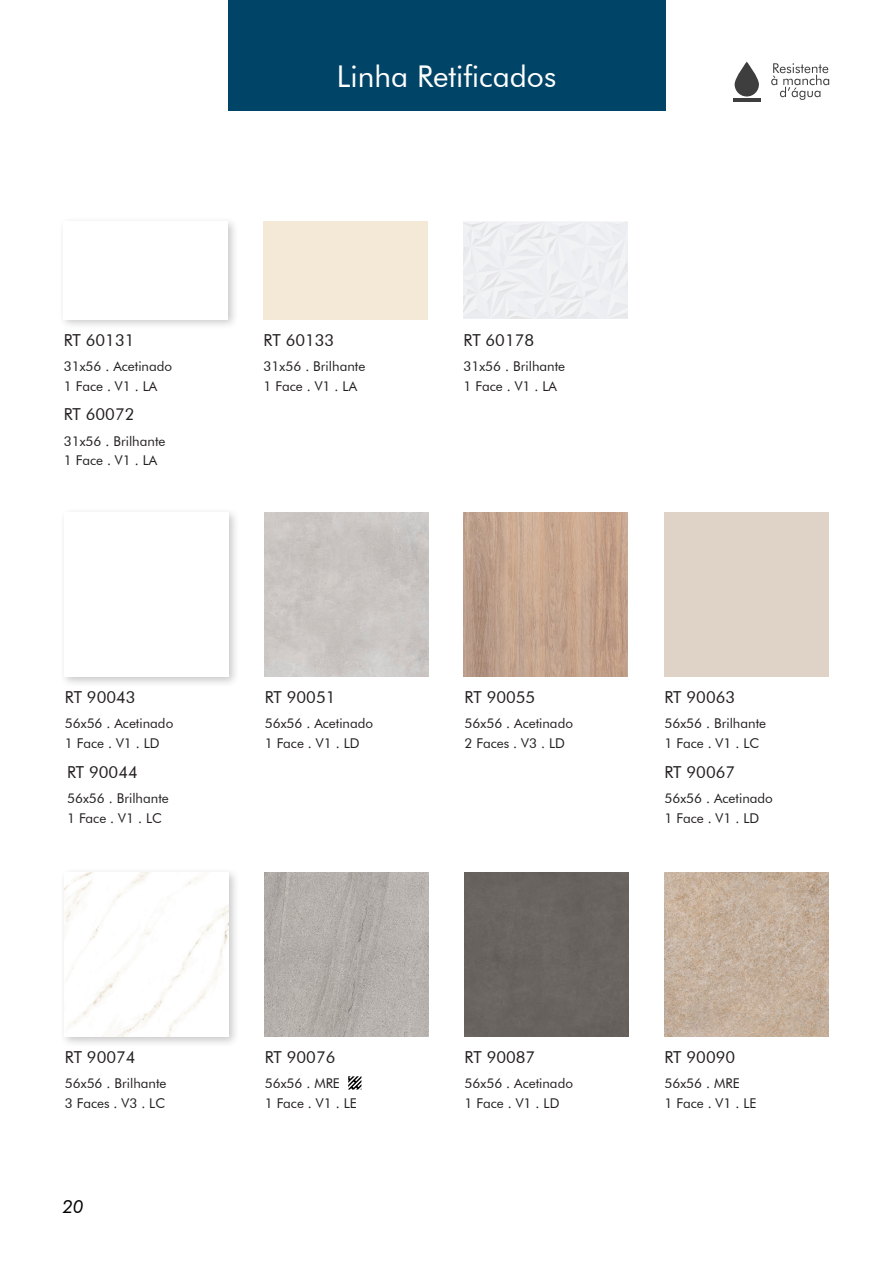
<style>
.page{position:relative;width:893px;height:1263px;background:#fff}
.page>*{position:absolute;margin:0;border:0;box-sizing:border-box;transform-origin:0 0}
.t1{font:30px "Futura BT";color:#fff}
.t2{font:italic 18px "Futura BT";color:#000001}
.t3{font:16.5px "Futura BT";color:#231f20}
.t4{font:13.5px "Futura BT";color:#231f20}
</style>
<div class="page">
<div style="left:59px;top:216px;width:180px;height:114px;background:#231f20;opacity:.25"></div>
<img style="left:64px;top:222px;width:163px;height:97px">
<div style="left:463px;top:222px;width:164px;height:96px;background:#eeeff2"></div>
<div style="left:228px;top:0;width:437px;height:111px;background:#004567"></div>
<svg style="left:735px;top:62px;width:24px;height:34px"></svg>
<hr style="left:733px;top:98px;width:27px;height:3px;background:#3e3e3f">
<svg style="left:771px;top:63px;width:58px;height:37px"></svg>
<svg style="left:348px;top:1076px;width:13px;height:13px"></svg>
<div style="left:60px;top:507px;width:179px;height:181px;background:#231f20;opacity:.25"></div>
<img style="left:65px;top:513px;width:164px;height:163px">
<div style="left:60px;top:867px;width:179px;height:181px;background:#231f20;opacity:.25"></div>
<img style="left:65px;top:873px;width:164px;height:163px">
<img style="left:265px;top:513px;width:163px;height:163px">
<img style="left:265px;top:873px;width:163px;height:163px">
<div style="left:465px;top:873px;width:163px;height:163px;background:#696460"></div>
<img style="left:463px;top:513px;width:164px;height:163px">
<img style="left:664px;top:873px;width:164px;height:163px">
<p class="t1" style="left:337px;top:58px;width:221px">Linha Retificados</p>
<p class="t3" style="left:64px;top:330px;width:72px">RT 60131</p>
<p class="t4" style="left:64px;top:358px;width:110px">31x56 . Acetinado</p>
<p class="t4" style="left:64px;top:378px;width:95px">1 Face . V1 . LA</p>
<p class="t3" style="left:64px;top:404px;width:72px">RT 60072</p>
<p class="t4" style="left:64px;top:433px;width:103px">31x56 . Brilhante</p>
<p class="t4" style="left:64px;top:452px;width:95px">1 Face . V1 . LA</p>
<p class="t3" style="left:65px;top:687px;width:72px">RT 90043</p>
<p class="t4" style="left:65px;top:715px;width:110px">56x56 . Acetinado</p>
<p class="t4" style="left:65px;top:735px;width:96px">1 Face . V1 . LD</p>
<p class="t3" style="left:67px;top:762px;width:72px">RT 90044</p>
<p class="t4" style="left:67px;top:790px;width:103px">56x56 . Brilhante</p>
<p class="t4" style="left:67px;top:809px;width:96px">1 Face . V1 . LC</p>
<p class="t3" style="left:65px;top:1047px;width:72px">RT 90074</p>
<p class="t4" style="left:65px;top:1075px;width:103px">56x56 . Brilhante</p>
<p class="t4" style="left:65px;top:1095px;width:102px">3 Faces . V3 . LC</p>
<p class="t2" style="left:63px;top:1195px;width:22px">20</p>
<p class="t3" style="left:264px;top:330px;width:72px">RT 60133</p>
<p class="t4" style="left:264px;top:358px;width:103px">31x56 . Brilhante</p>
<p class="t4" style="left:264px;top:378px;width:95px">1 Face . V1 . LA</p>
<p class="t3" style="left:265px;top:687px;width:72px">RT 90051</p>
<p class="t4" style="left:265px;top:715px;width:110px">56x56 . Acetinado</p>
<p class="t4" style="left:265px;top:735px;width:96px">1 Face . V1 . LD</p>
<p class="t3" style="left:265px;top:1047px;width:72px">RT 90076</p>
<p class="t4" style="left:265px;top:1075px;width:77px">56x56 . MRE</p>
<p class="t4" style="left:265px;top:1095px;width:94px">1 Face . V1 . LE</p>
<p class="t3" style="left:463px;top:330px;width:72px">RT 60178</p>
<p class="t4" style="left:463px;top:358px;width:103px">31x56 . Brilhante</p>
<p class="t4" style="left:463px;top:378px;width:95px">1 Face . V1 . LA</p>
<p class="t3" style="left:465px;top:687px;width:72px">RT 90055</p>
<p class="t4" style="left:465px;top:715px;width:110px">56x56 . Acetinado</p>
<p class="t4" style="left:465px;top:735px;width:102px">2 Faces . V3 . LD</p>
<p class="t3" style="left:465px;top:1047px;width:72px">RT 90087</p>
<p class="t4" style="left:465px;top:1075px;width:110px">56x56 . Acetinado</p>
<p class="t4" style="left:465px;top:1095px;width:96px">1 Face . V1 . LD</p>
<p class="t3" style="left:664px;top:687px;width:72px">RT 90063</p>
<p class="t4" style="left:664px;top:715px;width:103px">56x56 . Brilhante</p>
<p class="t4" style="left:664px;top:735px;width:96px">1 Face . V1 . LC</p>
<p class="t3" style="left:664px;top:762px;width:72px">RT 90067</p>
<p class="t4" style="left:664px;top:790px;width:110px">56x56 . Acetinado</p>
<p class="t4" style="left:664px;top:809px;width:96px">1 Face . V1 . LD</p>
<p class="t3" style="left:664px;top:1047px;width:72px">RT 90090</p>
<p class="t4" style="left:664px;top:1075px;width:77px">56x56 . MRE</p>
<p class="t4" style="left:664px;top:1095px;width:94px">1 Face . V1 . LE</p>
</div>
